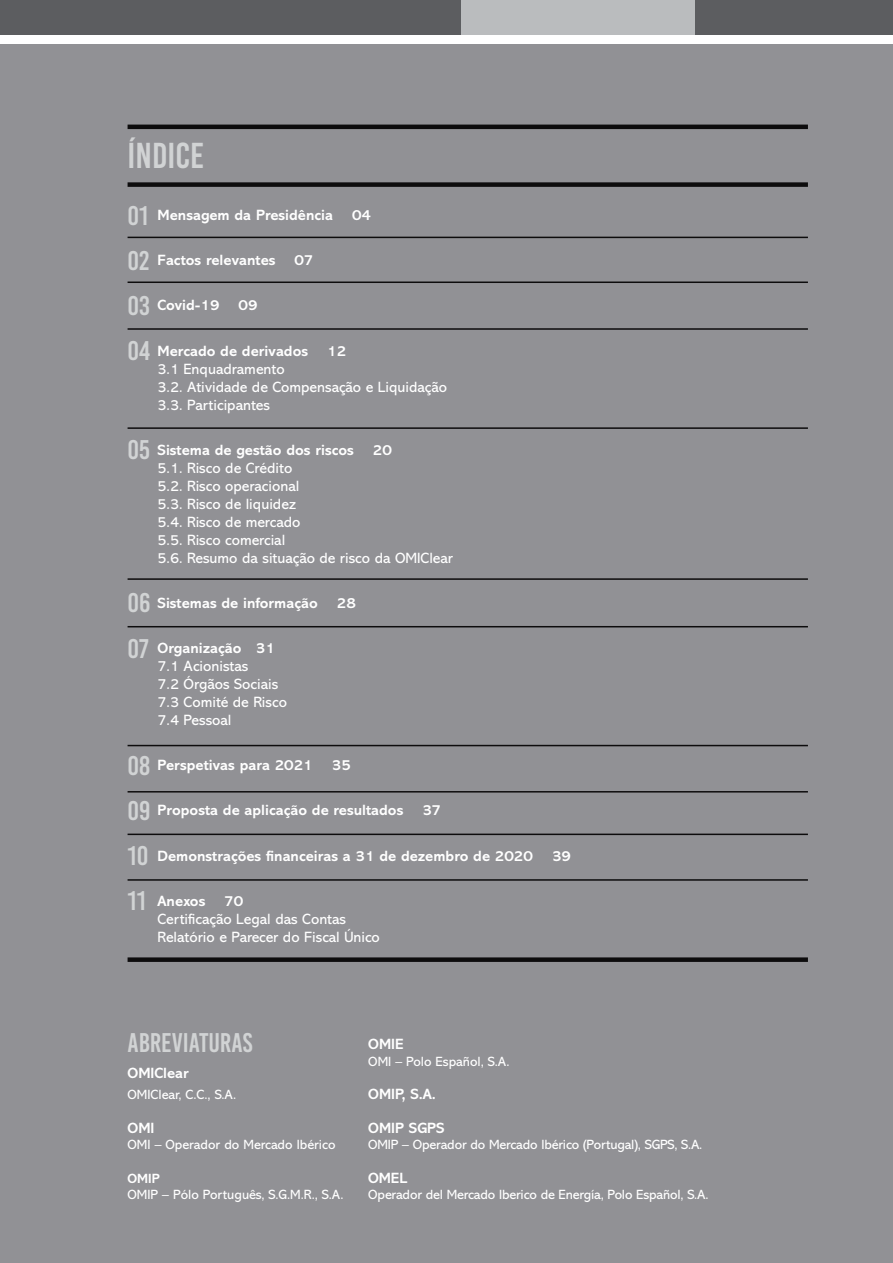
<style>
.page{position:relative;width:893px;height:1263px;background:#fff}
.page>*{position:absolute;margin:0;border:0;box-sizing:border-box;transform-origin:0 0}
.t1{font:36px "Bebas Kai";color:#d1d3d4}
.t2{font:27px "Bebas Kai";color:#d1d3d4}
.t3{font:15px/18px "Abadi";color:#fff}
.t4{font:700 15px "Abadi";color:#fff}
.t5{font:13.5px "Abadi";letter-spacing:-.01em;color:#fff}
.t6{font:700 13.5px "Abadi";color:#fff}
.s1{font-family:"Bebas Kai";font-weight:400;font-size:27px;color:#d1d3d4}
.s2{font-family:"Bebas Kai";font-size:27px;color:#d1d3d4}
.s3{font-weight:700}
</style>
<div class="page">
<div style="left:0;top:45px;width:893px;height:1218px;background:#919195"></div>
<div style="left:0;top:0;width:893px;height:34px;background:#5c5d60"></div>
<div style="left:461px;top:0;width:233px;height:34px;background:#babcbe"></div>
<div style="left:128px;top:182px;width:680px;height:5px;background:#0d0c0d"></div>
<hr style="left:128px;top:237px;width:680px;height:1px;background:#0d0c0d">
<hr style="left:128px;top:281px;width:680px;height:2px;background:#0d0c0d">
<hr style="left:128px;top:328px;width:680px;height:2px;background:#0d0c0d">
<hr style="left:128px;top:427px;width:680px;height:2px;background:#0d0c0d">
<hr style="left:128px;top:578px;width:680px;height:2px;background:#0d0c0d">
<hr style="left:128px;top:626px;width:680px;height:1px;background:#0d0c0d">
<hr style="left:128px;top:791px;width:680px;height:1px;background:#0d0c0d">
<hr style="left:128px;top:745px;width:680px;height:1px;background:#0d0c0d">
<hr style="left:128px;top:833px;width:680px;height:2px;background:#0d0c0d">
<hr style="left:128px;top:879px;width:680px;height:2px;background:#0d0c0d">
<div style="left:128px;top:957px;width:680px;height:5px;background:#0d0c0d"></div>
<hr style="left:128px;top:125px;width:680px;height:4px;background:#0d0c0d">
<h1 class="t1" style="left:128px;top:136px;width:78px">ÍNDICE</h1>
<p class="t4" style="left:128px;top:206px;width:207px"><span class="s1">01</span> Mensagem da Presidência</p>
<p class="t4" style="left:352px;top:206px;width:21px">04</p>
<p class="t4" style="left:128px;top:252px;width:149px"><span class="s1">02</span> Factos relevantes</p>
<p class="t4" style="left:295px;top:252px;width:21px">07</p>
<p class="t4" style="left:128px;top:297px;width:93px"><span class="s1">03</span> Covid-19</p>
<p class="t4" style="left:239px;top:297px;width:21px">09</p>
<p class="t4" style="left:128px;top:342px;width:182px"><span class="s1">04</span> Mercado de derivados</p>
<p class="t4" style="left:327px;top:342px;width:21px">12</p>
<p class="t3" style="left:158px;top:360px;width:291px">3.1 Enquadramento<br>3.2. Atividade de Compensação e Liquidação<br>3.3. Participantes</p>
<p class="t4" style="left:128px;top:441px;width:228px"><span class="s1">05</span> Sistema de gestão dos riscos</p>
<p class="t4" style="left:373px;top:441px;width:21px">20</p>
<p class="t3" style="left:158px;top:459px;width:297px">5.1. Risco de Crédito<br>5.2. Risco operacional<br>5.3. Risco de liquidez<br>5.4. Risco de mercado<br>5.5. Risco comercial<br>5.6. Resumo da situação de risco da OMIClear</p>
<p class="t4" style="left:128px;top:594px;width:192px"><span class="s1">06</span> Sistemas de informação</p>
<p class="t4" style="left:337px;top:594px;width:21px">28</p>
<p class="t3" style="left:158px;top:639px;width:131px;text-indent:-30px"><span class="s2">07</span> <span class="s3">Organização 31<br></span>7.1 Acionistas<br>7.2 Órgãos Sociais<br>7.3 Comité de Risco<br>7.4 Pessoal</p>
<p class="t4" style="left:128px;top:757px;width:187px"><span class="s1">08</span> Perspetivas para 2021</p>
<p class="t4" style="left:332px;top:757px;width:21px">35</p>
<p class="t4" style="left:128px;top:802px;width:277px"><span class="s1">09</span> Proposta de aplicação de resultados</p>
<p class="t4" style="left:422px;top:802px;width:21px">37</p>
<p class="t4" style="left:128px;top:847px;width:407px"><span class="s1">10</span> Demonstrações financeiras a 31 de dezembro de 2020</p>
<p class="t4" style="left:552px;top:847px;width:21px">39</p>
<p class="t4" style="left:128px;top:892px;width:79px"><span class="s1">11</span> Anexos</p>
<p class="t4" style="left:224px;top:892px;width:21px">70</p>
<p class="t3" style="left:158px;top:910px;width:224px">Certificação Legal das Contas<br>Relatório e Parecer do Fiscal Único</p>
<h2 class="t2" style="left:128px;top:1028px;width:126px">ABREVIATURAS</h2>
<p class="t4" style="left:128px;top:1064px;width:63px">OMIClear</p>
<p class="t5" style="left:128px;top:1087px;width:110px">OMIClear, C.C., S.A.</p>
<p class="t4" style="left:128px;top:1119px;width:28px">OMI</p>
<p class="t5" style="left:128px;top:1137px;width:209px">OMI – Operador do Mercado Ibérico</p>
<p class="t6" style="left:128px;top:1171px;width:34px">OMIP</p>
<p class="t5" style="left:128px;top:1187px;width:217px">OMIP – Pólo Português, S.G.M.R., S.A.</p>
<p class="t4" style="left:368px;top:1036px;width:37px">OMIE</p>
<p class="t5" style="left:368px;top:1053px;width:143px">OMI – Polo Español, S.A.</p>
<p class="t4" style="left:368px;top:1085px;width:69px">OMIP, S.A.</p>
<p class="t4" style="left:368px;top:1119px;width:78px">OMIP SGPS</p>
<p class="t5" style="left:368px;top:1137px;width:336px">OMIP – Operador do Mercado Ibérico (Portugal), SGPS, S.A.</p>
<p class="t4" style="left:368px;top:1169px;width:41px">OMEL</p>
<p class="t5" style="left:368px;top:1187px;width:342px">Operador del Mercado Iberico de Energía, Polo Español, S.A.</p>
</div>
